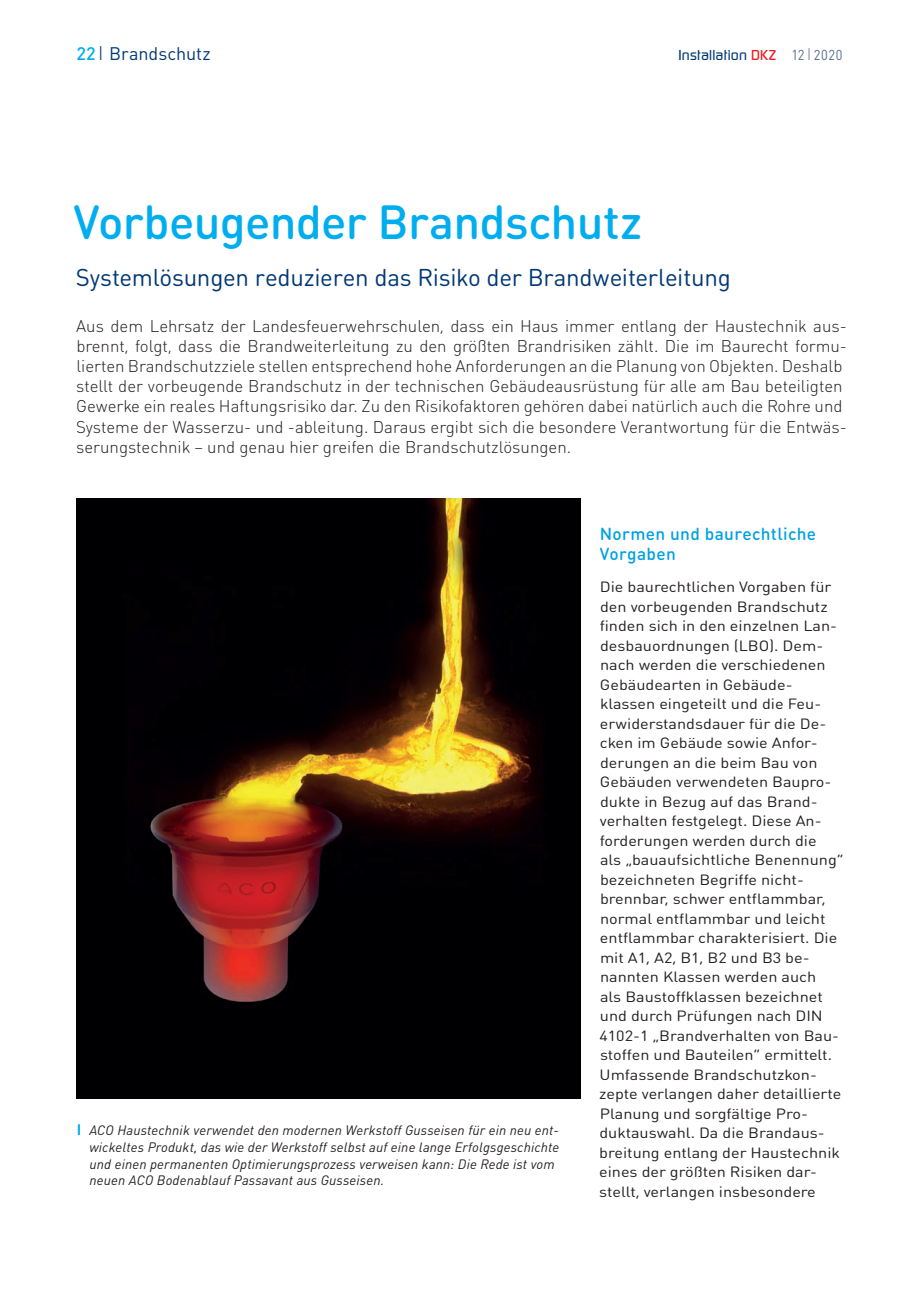
<style>
.page{position:relative;width:919px;height:1289px;background:#fff}
.page>*{position:absolute;margin:0;border:0;box-sizing:border-box;transform-origin:0 0}
.t1{font:500 47.25px "DIN Round OT";letter-spacing:-.015em;color:#00aeef}
.t2{font:24px "DIN Round OT";letter-spacing:-.01em;color:#013874}
.t3{font:18px "DINOT";color:#013874}
.t4{font:500 17.25px/19.5px "DIN Round OT";letter-spacing:.02em;color:#00a1e3}
.t5{font:300 16.8px/20.1px "DIN Round OT";color:#231f20}
.t6{font:14.7px/19.5px "DIN Round OT";color:#231f20;scale:1.1 1}
.t7{font:500 14.25px "Continuum";letter-spacing:.015em;color:#013874}
.t8{font:italic 13.5px/16.8px "DINOT";letter-spacing:.01em;color:#231f20}
.s1{font-weight:500;color:#00aeef}
.s2{font-weight:300;font-size:19.5px}
.s3{color:#ee1d23}
.s4{font-family:"DINOT";font-weight:400;color:#566c90}
.s5{font-family:"DINOT";font-weight:300;font-size:16.5px;color:#566c90}
.s6{font-weight:700;font-style:normal;font-size:15px;color:#00aeef}
</style>
<div class="page">
<img style="left:77px;top:498px;width:503px;height:600px">
<p class="t3" style="left:77px;top:40px;width:136px"><span class="s1">22</span><span class="s2">I</span> Brandschutz</p>
<p class="t7" style="left:678px;top:46px;width:165px">Installation <span class="s3">DKZ</span> <span class="s4">12</span> <span class="s5">I</span> <span class="s4">2020</span></p>
<h1 class="t1" style="left:74px;top:192px;width:570px">Vorbeugender Brandschutz</h1>
<h2 class="t2" style="left:76px;top:262px;width:656px">Systemlösungen reduzieren das Risiko der Brandweiterleitung</h2>
<p class="t5" style="left:76px;top:315px;width:772px">Aus dem Lehrsatz der Landesfeuerwehrschulen, dass ein Haus immer entlang der Haustechnik aus&shy;brennt, folgt, dass die Brandweiterleitung zu den größten Brandrisiken zählt. Die im Baurecht formu&shy;lierten Brandschutzziele stellen entsprechend hohe Anforderungen an die Planung von Objekten. Deshalb stellt der vorbeugende Brandschutz in der technischen Gebäudeausrüstung für alle am Bau beteiligten Gewerke ein reales Haftungsrisiko dar. Zu den Risikofaktoren gehören dabei natürlich auch die Rohre und Systeme der Wasserzu- und -ableitung. Daraus ergibt sich die besondere Verantwortung für die Entwäs&shy;serungstechnik – und genau hier greifen die Brandschutzlösungen.</p>
<p class="t8" style="left:90px;top:1120px;width:471px;text-indent:-13px"><span class="s6">I</span> ACO Haustechnik verwendet den modernen Werkstoff Gusseisen für ein neu ent&shy;wickeltes Produkt, das wie der Werkstoff selbst auf eine lange Erfolgsgeschichte und einen permanenten Optimierungsprozess verweisen kann: Die Rede ist vom neuen ACO Bodenablauf Passavant aus Gusseisen.</p>
<p class="t4" style="left:600px;top:524px;width:218px">Normen und baurechtliche<br>Vorgaben</p>
<p class="t6" style="left:599px;top:576px;width:224px">Die baurechtlichen Vorgaben für den vorbeugenden Brandschutz finden sich in den einzelnen Lan&shy;desbauordnungen (LBO). Dem&shy;nach werden die verschiedenen<br>Gebäudearten in Gebäude&shy;klassen eingeteilt und die Feu&shy;erwiderstandsdauer für die De&shy;cken im Gebäude sowie Anfor&shy;derungen an die beim Bau von<br>Gebäuden verwendeten Baupro&shy;dukte in Bezug auf das Brand&shy;verhalten festgelegt. Diese An&shy;forderungen werden durch die<br>als „bauaufsichtliche Benennung“ bezeichneten Begriffe nicht&shy;brennbar, schwer entflammbar, normal entflammbar und leicht entflammbar charakterisiert. Die mit A1, A2, B1, B2 und B3 be&shy;nannten Klassen werden auch<br>als Baustoffklassen bezeichnet und durch Prüfungen nach DIN<br>4102-1 „Brandverhalten von Bau&shy;stoffen und Bauteilen“ ermittelt.<br>Umfassende Brandschutzkon&shy;zepte verlangen daher detaillierte<br>Planung und sorgfältige Pro&shy;duktauswahl. Da die Brandaus&shy;breitung entlang der Haustechnik eines der größten Risiken dar&shy;stellt, verlangen insbesondere</p>
</div>
